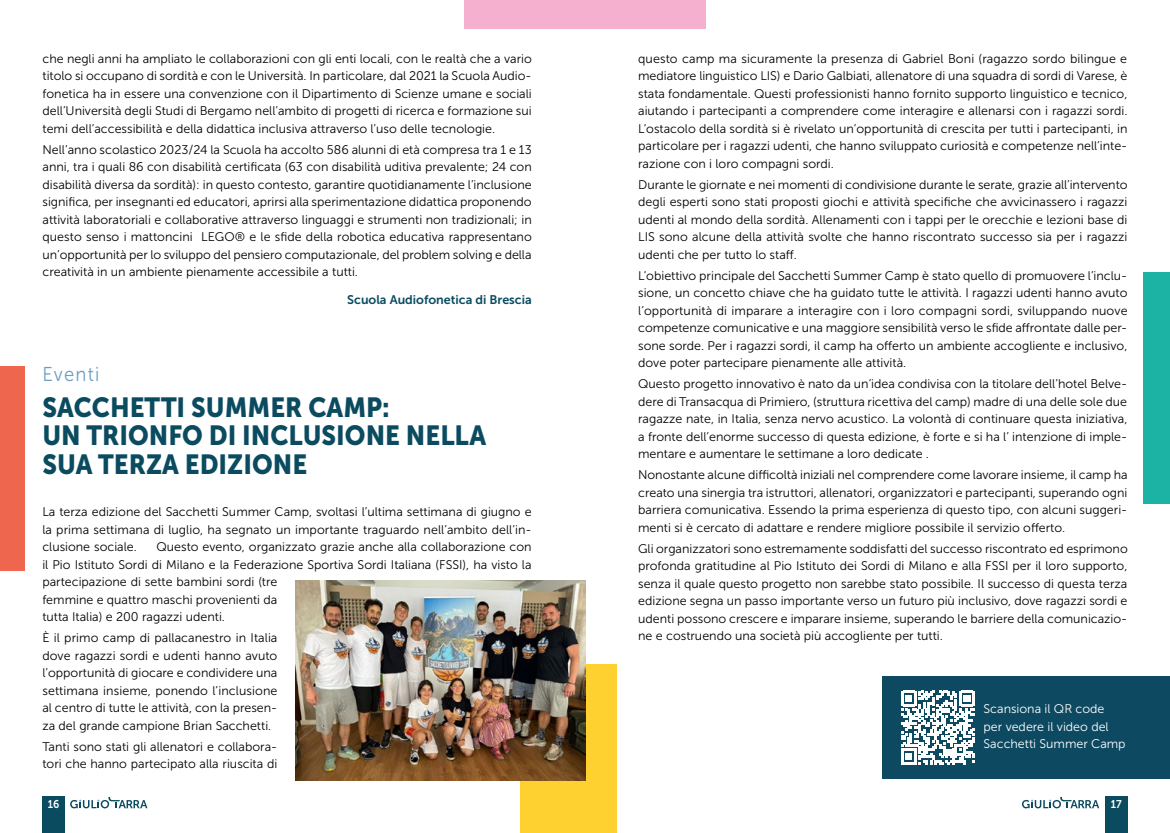
<style>
.page{position:relative;width:1170px;height:833px;background:#fff}
.page>*{position:absolute;margin:0;border:0;box-sizing:border-box;transform-origin:0 0}
.t1{font:27.5px/28.8px "Museo Sans 900";color:#0a4b60;scale:.92 1}
.t2{font:20px "Museo Sans 300";letter-spacing:.07em;color:#6b9fc4;scale:.92 1}
.t3{font:12.5px/17.5px "Museo Sans 300";color:#000;text-align:justify}
.t4{font:12.5px/17.5px "Museo Sans 300";color:#fff}
.t5{font:12.5px "Museo Sans 700";color:#0a4b60}
.t6{font:11.25px "Museo Sans 700";color:#fff;scale:.92 1}
</style>
<div class="page">
<div style="left:520px;top:664px;width:97px;height:169px;background:#fed130"></div>
<div style="left:0;top:366px;width:25px;height:204px;background:#ef664e"></div>
<div style="left:464px;top:0;width:241px;height:29px;background:#f4b0ce"></div>
<div style="left:1143px;top:272px;width:26px;height:231px;background:#1cb3a4"></div>
<img style="left:295px;top:580px;width:290px;height:200px">
<div style="left:882px;top:676px;width:287px;height:103px;background:#0d4a61"></div>
<svg style="left:901px;top:691px;width:73px;height:73px"></svg>
<svg style="left:1022px;top:797px;width:77px;height:11px"></svg>
<svg style="left:70px;top:797px;width:77px;height:11px"></svg>
<div style="left:1105px;top:797px;width:22px;height:36px;background:#0a4b60"></div>
<div style="left:43px;top:797px;width:22px;height:36px;background:#0a4b60"></div>
<p class="t3" style="left:43px;top:50px;width:490px">che negli anni ha ampliato le collaborazioni con gli enti locali, con le realtà che a vario titolo si occupano di sordità e con le Università. In particolare, dal 2021 la Scuola Audio&shy;fonetica ha in essere una convenzione con il Dipartimento di Scienze umane e sociali dell’Università degli Studi di Bergamo nell’ambito di progetti di ricerca e formazione sui temi dell’accessibilità e della didattica inclusiva attraverso l’uso delle tecnologie.</p>
<p class="t3" style="left:43px;top:141px;width:491px">Nell’anno scolastico 2023/24 la Scuola ha accolto 586 alunni di età compresa tra 1 e 13 anni, tra i quali 86 con disabilità certificata (63 con disabilità uditiva prevalente; 24 con disabilità diversa da sordità): in questo contesto, garantire quotidianamente l’inclusione significa, per insegnanti ed educatori, aprirsi alla sperimentazione didattica proponendo attività laboratoriali e collaborative attraverso linguaggi e strumenti non tradizionali; in questo senso i mattoncini LEGO® e le sfide della robotica educativa rappresentano un’opportunità per lo sviluppo del pensiero computazionale, del problem solving e della creatività in un ambiente pienamente accessibile a tutti.</p>
<p class="t5" style="left:347px;top:293px;width:186px">Scuola Audiofonetica di Brescia</p>
<h2 class="t2" style="left:42px;top:363px;width:64px">Eventi</h2>
<h1 class="t1" style="left:42px;top:392px;width:484px">SACCHETTI SUMMER CAMP:<br>UN TRIONFO DI INCLUSIONE NELLA<br>SUA TERZA EDIZIONE</h1>
<p class="t3" style="left:42px;top:503px;width:491px">La terza edizione del Sacchetti Summer Camp, svoltasi l’ultima settimana di giugno e la prima settimana di luglio, ha segnato un importante traguardo nell’ambito dell’in&shy;clusione sociale.</p>
<p class="t3" style="left:42px;top:538px;width:490px;text-align:left;text-indent:114px">Questo evento, organizzato grazie anche alla collaborazione con il Pio Istituto Sordi di Milano e la Federazione Sportiva Sordi Italiana (FSSI), ha visto la partecipazione di sette bambini sordi (tre<br>femmine e quattro maschi provenienti da<br>tutta Italia) e 200 ragazzi udenti.</p>
<p class="t3" style="left:42px;top:629px;width:236px">È il primo camp di pallacanestro in Italia dove ragazzi sordi e udenti hanno avuto l’opportunità di giocare e condividere una settimana insieme, ponendo l’inclusione al centro di tutte le attività, con la presen&shy;za del grande campione Brian Sacchetti.</p>
<p class="t3" style="left:42px;top:738px;width:236px">Tanti sono stati gli allenatori e collabora&shy;tori che hanno partecipato alla riuscita di</p>
<p class="t3" style="left:638px;top:50px;width:491px;text-align:left">questo camp ma sicuramente la presenza di Gabriel Boni (ragazzo sordo bilingue e mediatore linguistico LIS) e Dario Galbiati, allenatore di una squadra di sordi di Varese, è stata fondamentale. Questi professionisti hanno fornito supporto linguistico e tecnico, aiutando i partecipanti a comprendere come interagire e allenarsi con i ragazzi sordi.<br>L’ostacolo della sordità si è rivelato un’opportunità di crescita per tutti i partecipanti, in particolare per i ragazzi udenti, che hanno sviluppato curiosità e competenze nell’inte&shy;razione con i loro compagni sordi.</p>
<p class="t3" style="left:638px;top:176px;width:491px">Durante le giornate e nei momenti di condivisione durante le serate, grazie all’intervento degli esperti sono stati proposti giochi e attività specifiche che avvicinassero i ragazzi udenti al mondo della sordità . Allenamenti con i tappi per le orecchie e lezioni base di LIS sono alcune della attività svolte che hanno riscontrato successo sia per i ragazzi udenti che per tutto lo staff.</p>
<p class="t3" style="left:638px;top:267px;width:491px">L’obiettivo principale del Sacchetti Summer Camp è stato quello di promuovere l’inclu&shy;sione, un concetto chiave che ha guidato tutte le attività . I ragazzi udenti hanno avuto l’opportunità di imparare a interagire con i loro compagni sordi, sviluppando nuove competenze comunicative e una maggiore sensibilità verso le sfide affrontate dalle per&shy;sone sorde. Per i ragazzi sordi, il camp ha offerto un ambiente accogliente e inclusivo, dove poter partecipare pienamente alle attività .</p>
<p class="t3" style="left:638px;top:375px;width:490px">Questo progetto innovativo è nato da un’idea condivisa con la titolare dell’hotel Belve&shy;dere di Transacqua di Primiero, (struttura ricettiva del camp) madre di una delle sole due ragazze nate, in Italia, senza nervo acustico. La volontà di continuare questa iniziativa, a fronte dell’enorme successo di questa edizione, è forte e si ha l’ intenzione di imple&shy;mentare e aumentare le settimane a loro dedicate .</p>
<p class="t3" style="left:638px;top:466px;width:491px">Nonostante alcune difficoltà iniziali nel comprendere come lavorare insieme, il camp ha creato una sinergia tra istruttori, allenatori, organizzatori e partecipanti, superando ogni barriera comunicativa. Essendo la prima esperienza di questo tipo, con alcuni suggeri&shy;menti si è cercato di adattare e rendere migliore possibile il servizio offerto.</p>
<p class="t3" style="left:638px;top:540px;width:491px">Gli organizzatori sono estremamente soddisfatti del successo riscontrato ed esprimono profonda gratitudine al Pio Istituto dei Sordi di Milano e alla FSSI per il loro supporto, senza il quale questo progetto non sarebbe stato possibile. Il successo di questa terza edizione segna un passo importante verso un futuro più inclusivo, dove ragazzi sordi e udenti possono crescere e imparare insieme, superando le barriere della comunicazio&shy;ne e costruendo una società più accogliente per tutti.</p>
<p class="t4" style="left:983px;top:700px;width:144px">Scansiona il QR code per vedere il video del<br>Sacchetti Summer Camp</p>
<p class="t6" style="left:48px;top:798px;width:14px">16</p>
<p class="t6" style="left:1110px;top:798px;width:13px">17</p>
</div>
